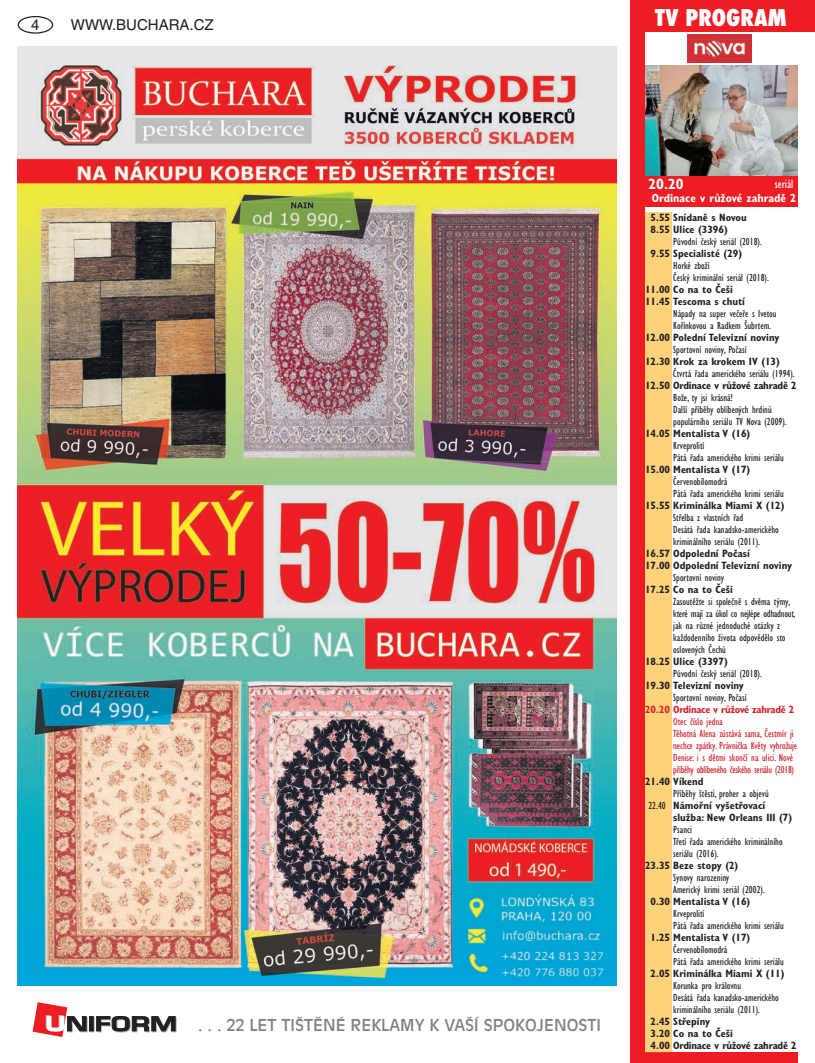
<style>
.page{position:relative;width:815px;height:1063px;background:#fff}
.page>*{position:absolute;margin:0;border:0;box-sizing:border-box;transform-origin:0 0}
.t1{font:800 condensed 22.5px "Futura";color:#fff}
.t2{font:16.25px "Antique Olive CE";color:#808285}
.t3{font:15px "Helvetica CE";color:#231f20}
.t4{font:700 condensed 15px "Gill Sans CE";color:#fff}
.t5{font:condensed 12.5px "Gill Sans CE";color:#fff}
.t6{font:700 condensed 11.88px "Gill Sans CE";color:#fff}
.t7{font:condensed 10.62px/12px "Gill Sans CE";color:#231f20}
.t8{font:700 condensed 10.62px/12px "Gill Sans CE";color:#231f20}
.t9{font:condensed 10.62px/12px "Gill Sans CE";letter-spacing:-.01em;color:#d1232a}
.t10{font:700 condensed 10.62px/12px "Gill Sans CE";letter-spacing:-.02em;color:#231f20}
.t11{font:700 condensed 10.62px "Gill Sans CE";letter-spacing:-.03em;color:#d1232a}
.s1{font-weight:400}
</style>
<div class="page">
<div style="left:18px;top:16px;width:35px;height:18px;border:1px solid #231f20;border-radius:50%"></div>
<img style="left:18px;top:46px;width:599px;height:939px">
<div style="left:90px;top:1017px;width:5px;height:15px;border:1px solid #bcbdc0"></div>
<hr style="left:89px;top:1017px;width:4px;height:14px;background:#231f20">
<div style="left:89px;top:1016px;width:5px;height:15px;border:1px solid #231f20"></div>
<svg style="left:96px;top:1016px;width:81px;height:16px"></svg>
<svg style="left:33px;top:1002px;width:55px;height:35px"></svg>
<div style="left:631px;top:0;width:184px;height:32px;background:#ee1d23"></div>
<div style="left:631px;top:175px;width:166px;height:32px;background:#ee1d23"></div>
<img style="left:687px;top:34px;width:64px;height:29px">
<img style="left:645px;top:66px;width:152px;height:109px">
<div style="left:631px;top:0;width:14px;height:1063px;background:#ee1d23"></div>
<div style="left:631px;top:1052px;width:166px;height:11px;background:#ee1d23"></div>
<div style="left:645px;top:213px;width:26px;height:839px;background:#fed17b"></div>
<h3 class="t3" style="left:31px;top:16px;width:10px">4</h3>
<h3 class="t3" style="left:71px;top:16px;width:144px">WWW.BUCHARA.CZ</h3>
<h1 class="t1" style="left:655px;top:2px;width:133px">TV PROGRAM</h1>
<h2 class="t2" style="left:198px;top:1016px;width:405px">. . . 22 LET TIŠTĚNÉ REKLAMY K VAŠÍ SPOKOJENOSTI</h2>
<h3 class="t4" style="left:648px;top:175px;width:37px">20.20</h3>
<p class="t6" style="left:652px;top:191px;width:146px">Ordinace v růžové zahradě 2</p>
<p class="t5" style="left:775px;top:176px;width:20px">seriál</p>
<p class="t8" style="left:651px;top:211px;width:98px">5.55 Snídaně s Novou<br>8.55 Ulice (3396)</p>
<p class="t7" style="left:673px;top:235px;width:90px">Původní český seriál (2018).</p>
<p class="t8" style="left:651px;top:247px;width:93px">9.55 Specialisté (29)</p>
<p class="t7" style="left:673px;top:259px;width:97px">Horké zboží<br>Český kriminální seriál (2018).</p>
<p class="t8" style="left:645px;top:283px;width:101px">11.00 Co na to Češi<br>11.45 Tescoma s chutí</p>
<p class="t7" style="left:673px;top:307px;width:105px">Nápady na super večeře s Ivetou<br>Kořínkovou a Radkem Šubrtem.</p>
<p class="t8" style="left:645px;top:331px;width:136px">12.00 Polední Televizní noviny</p>
<p class="t7" style="left:673px;top:343px;width:75px">Sportovní noviny, Počasí</p>
<p class="t8" style="left:645px;top:355px;width:136px">12.30 Krok za krokem IV (13)</p>
<p class="t7" style="left:673px;top:367px;width:123px">Čtvrtá řada amerického seriálu (1994).</p>
<p class="t10" style="left:645px;top:379px;width:153px">12.50 Ordinace v růžové zahradě 2</p>
<p class="t7" style="left:673px;top:391px;width:115px">Bože, ty jsi krásná!<br>Další příběhy oblíbených hrdinů populárního seriálu TV Nova (2009).</p>
<p class="t8" style="left:645px;top:427px;width:107px">14.05 Mentalista V (16)</p>
<p class="t7" style="left:673px;top:439px;width:112px">Krveprolití<br>Pátá řada amerického krimi seriálu</p>
<p class="t8" style="left:645px;top:463px;width:107px">15.00 Mentalista V (17)</p>
<p class="t7" style="left:673px;top:475px;width:112px">Červenobílomodrá<br>Pátá řada amerického krimi seriálu</p>
<p class="t8" style="left:645px;top:499px;width:141px">15.55 Kriminálka Miami X (12)</p>
<p class="t7" style="left:673px;top:511px;width:107px">Střelba z vlastních řad<br>Desátá řada kanadsko-amerického kriminálního seriálu (2011).</p>
<p class="t8" style="left:645px;top:547px;width:149px">16.57 Odpolední Počasí<br>17.00 Odpolední Televizní noviny</p>
<p class="t7" style="left:673px;top:571px;width:52px">Sportovní noviny</p>
<p class="t8" style="left:645px;top:583px;width:89px">17.25 Co na to Češi</p>
<p class="t7" style="left:673px;top:595px;width:124px">Zasoutěžte si společně s dvěma týmy, které mají za úkol co nejlépe odhadnout, jak na různé jednoduché otázky z každodenního života odpovědělo sto oslovených Čechů</p>
<p class="t8" style="left:645px;top:655px;width:84px">18.25 Ulice (3397)</p>
<p class="t7" style="left:673px;top:667px;width:90px">Původní český seriál (2018).</p>
<p class="t8" style="left:645px;top:679px;width:100px">19.30 Televizní noviny</p>
<p class="t7" style="left:673px;top:691px;width:75px">Sportovní noviny, Počasí</p>
<p class="t11" style="left:645px;top:703px;width:151px">20.20 Ordinace v růžové zahradě 2</p>
<p class="t9" style="left:673px;top:715px;width:126px">Otec číslo jedna<br>Těhotná Alena zůstává sama, Čestmír ji nechce zpátky. Právnička Květy vyhrožuje Denise: i s dětmi skončí na ulici. Nové příběhy oblíbeného českého seriálu (2018)</p>
<p class="t8" style="left:645px;top:775px;width:60px">21.40 Víkend</p>
<p class="t7" style="left:673px;top:787px;width:97px">Příběhy štěstí, proher a objevů</p>
<p class="t8" style="left:648px;top:799px;width:118px"><span class="s1">22.40</span> Námořní vyšetřovací</p>
<p class="t8" style="left:673px;top:811px;width:121px">služba: New Orleans III (7)</p>
<p class="t7" style="left:673px;top:823px;width:111px">Psanci<br>Třetí řada amerického kriminálního seriálu (2016).</p>
<p class="t8" style="left:645px;top:859px;width:95px">23.35 Beze stopy (2)</p>
<p class="t7" style="left:673px;top:871px;width:93px">Synovy narozeniny<br>Americký krimi seriál (2002).</p>
<p class="t8" style="left:651px;top:895px;width:101px">0.30 Mentalista V (16)</p>
<p class="t7" style="left:673px;top:907px;width:112px">Krveprolití<br>Pátá řada amerického krimi seriálu</p>
<p class="t8" style="left:651px;top:931px;width:101px">1.25 Mentalista V (17)</p>
<p class="t7" style="left:673px;top:943px;width:112px">Červenobílomodrá<br>Pátá řada amerického krimi seriálu</p>
<p class="t8" style="left:651px;top:967px;width:135px">2.05 Kriminálka Miami X (11)</p>
<p class="t7" style="left:673px;top:979px;width:107px">Korunka pro královnu<br>Desátá řada kanadsko-amerického kriminálního seriálu (2011).</p>
<p class="t10" style="left:651px;top:1015px;width:148px">2.45 Střepiny<br>3.20 Co na to Češi<br>4.00 Ordinace v růžové zahradě 2</p>
</div>
